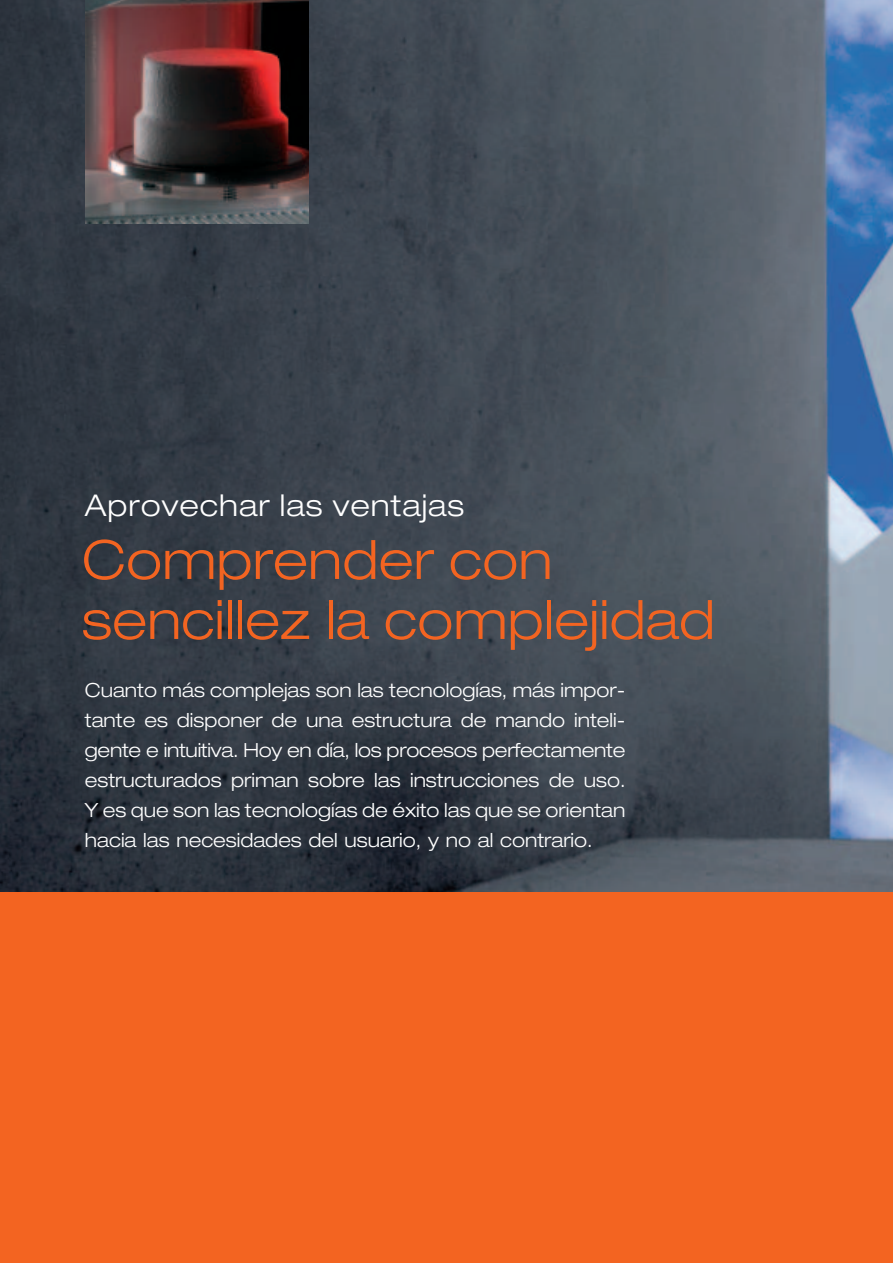
<style>
.page{position:relative;width:893px;height:1263px;background:#fff}
.page>*{position:absolute;margin:0;border:0;box-sizing:border-box;transform-origin:0 0}
.t1{font:300 expanded 54px/60px "Helvetica Neue";letter-spacing:.005em;color:#f36421}
.t2{font:300 expanded 30px "Helvetica Neue";letter-spacing:.035em;color:#fff}
.t3{font:300 expanded 19.5px/30px "Helvetica Neue";color:#fff;text-align:justify}
</style>
<div class="page">
<img style="left:0;top:0;width:892px;height:893px">
<div style="left:0;top:893px;width:892px;height:370px;background:#f36421"></div>
<img style="left:85px;top:0;width:224px;height:223px">
<h2 class="t2" style="left:85px;top:495px;width:381px">Aprovechar las ventajas</h2>
<h1 class="t1" style="left:82px;top:535px;width:634px">Comprender con sencillez la complejidad</h1>
<p class="t3" style="left:85px;top:677px;width:542px">Cuanto más complejas son las tecnologías, más impor&shy;tante es disponer de una estructura de mando inteli&shy;gente e intuitiva. Hoy en día, los procesos perfectamente estructurados priman sobre las instrucciones de uso.<br>Y es que son las tecnologías de éxito las que se orientan hacia las necesidades del usuario, y no al contrario.</p>
</div>
